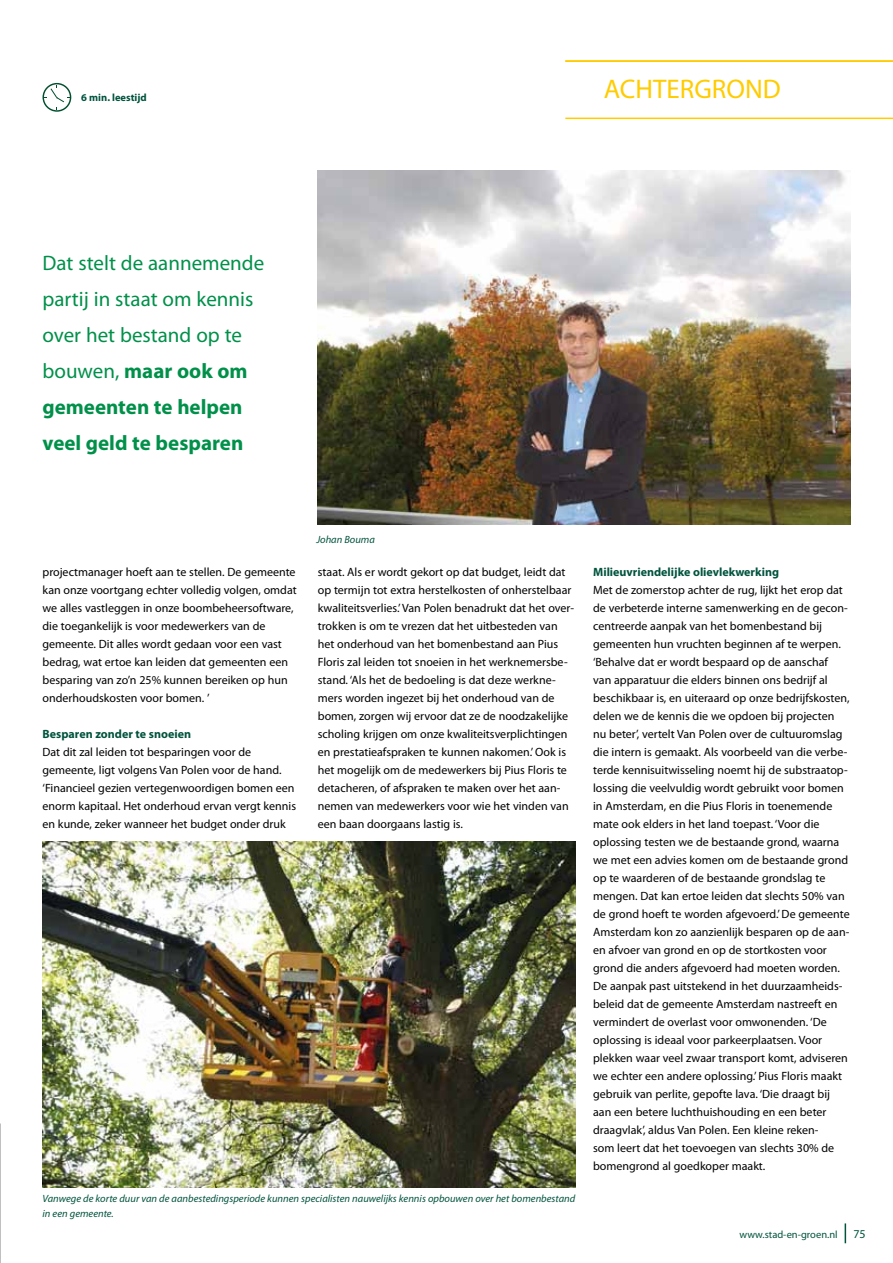
<style>
.page{position:relative;width:893px;height:1263px;background:#fff}
.page>*{position:absolute;margin:0;border:0;box-sizing:border-box;transform-origin:0 0}
.t1{font:27px "Myriad Pro";color:#fc0}
.t2{font:21px/36px "Myriad Pro";color:#00904a}
.t3{font:12px/18px "Myriad Pro";color:#000}
.t4{font:700 12px "Myriad Pro";color:#00533d}
.t5{font:12px "Myriad Pro";color:#00533d}
.t6{font:italic 10.5px/15px "Myriad Pro";color:#00533d}
.t7{font:10.5px "Myriad Pro";color:#00533d}
.t8{font:700 10.5px "Myriad Pro";color:#00533d}
.s1{font-weight:700}
</style>
<div class="page">
<svg style="left:845px;top:1223px;width:1px;height:20px"></svg>
<hr style="left:565px;top:118px;width:328px;height:1px;background:#fc0">
<hr style="left:565px;top:60px;width:328px;height:2px;background:#fc0">
<svg style="left:43px;top:83px;width:28px;height:29px"></svg>
<img style="left:43px;top:842px;width:532px;height:345px">
<img style="left:318px;top:171px;width:532px;height:353px">
<img style="left:0;top:0;width:1px;height:1263px">
<p class="t8" style="left:81px;top:91px;width:67px">6 min. leestijd</p>
<h1 class="t1" style="left:604px;top:72px;width:179px">ACHTERGROND</h1>
<h2 class="t2" style="left:43px;top:245px;width:223px">Dat stelt de aannemende partij in staat om kennis over het bestand op te bouwen, <span class="s1">maar ook om gemeenten te helpen veel geld te besparen</span></h2>
<p class="t3" style="left:43px;top:563px;width:256px">projectmanager hoeft aan te stellen. De gemeente kan onze voortgang echter volledig volgen, omdat we alles vastleggen in onze boombeheersoftware, die toegankelijk is voor medewerkers van de gemeente. Dit alles wordt gedaan voor een vast bedrag, wat ertoe kan leiden dat gemeenten een besparing van zo’n 25% kunnen bereiken op hun onderhoudskosten voor bomen. ’</p>
<p class="t4" style="left:43px;top:726px;width:150px">Besparen zonder te snoeien</p>
<p class="t3" style="left:43px;top:743px;width:255px">Dat dit zal leiden tot besparingen voor de gemeente, ligt volgens Van Polen voor de hand. ‘Financieel gezien vertegenwoordigen bomen een enorm kapitaal. Het onderhoud ervan vergt kennis en kunde, zeker wanneer het budget onder druk</p>
<p class="t6" style="left:316px;top:532px;width:60px">Johan Bouma</p>
<p class="t3" style="left:318px;top:563px;width:258px">staat. Als er wordt gekort op dat budget, leidt dat op termijn tot extra herstelkosten of onherstelbaar kwaliteitsverlies.’ Van Polen benadrukt dat het over&shy;trokken is om te vrezen dat het uitbesteden van het onderhoud van het bomenbestand aan Pius Floris zal leiden tot snoeien in het werknemersbe&shy;stand. ‘Als het de bedoeling is dat deze werkne&shy;mers worden ingezet bij het onderhoud van de bomen, zorgen wij ervoor dat ze de noodzakelijke scholing krijgen om onze kwaliteitsverplichtingen en prestatieafspraken te kunnen nakomen.’ Ook is het mogelijk om de medewerkers bij Pius Floris te detacheren, of afspraken te maken over het aan&shy;nemen van medewerkers voor wie het vinden van een baan doorgaans lastig is.</p>
<p class="t4" style="left:593px;top:564px;width:187px">Milieuvriendelijke olievlekwerking</p>
<p class="t3" style="left:593px;top:581px;width:258px">Met de zomerstop achter de rug, lijkt het erop dat de verbeterde interne samenwerking en de gecon&shy;centreerde aanpak van het bomenbestand bij gemeenten hun vruchten beginnen af te werpen. ‘Behalve dat er wordt bespaard op de aanschaf<br>van apparatuur die elders binnen ons bedrijf al beschikbaar is, en uiteraard op onze bedrijfskosten, delen we de kennis die we opdoen bij projecten nu beter’, vertelt Van Polen over de cultuuromslag die intern is gemaakt. Als voorbeeld van die verbe&shy;terde kennisuitwisseling noemt hij de substraatop&shy;lossing die veelvuldig wordt gebruikt voor bomen in Amsterdam, en die Pius Floris in toenemende mate ook elders in het land toepast. ‘Voor die oplossing testen we de bestaande grond, waarna we met een advies komen om de bestaande grond op te waarderen of de bestaande grondslag te mengen. Dat kan ertoe leiden dat slechts 50% van de grond hoeft te worden afgevoerd.’ De gemeente Amsterdam kon zo aanzienlijk besparen op de aan&shy;en afvoer van grond en op de stortkosten voor grond die anders afgevoerd had moeten worden.<br>De aanpak past uitstekend in het duurzaamheids&shy;beleid dat de gemeente Amsterdam nastreeft en vermindert de overlast voor omwonenden. ‘De oplossing is ideaal voor parkeerplaatsen. Voor plekken waar veel zwaar transport komt, adviseren we echter een andere oplossing.’ Pius Floris maakt gebruik van perlite, gepofte lava. ‘Die draagt bij aan een betere luchthuishouding en een beter draagvlak’, aldus Van Polen. Een kleine reken-<br>som leert dat het toevoegen van slechts 30% de bomengrond al goedkoper maakt.</p>
<p class="t6" style="left:43px;top:1191px;width:534px">Vanwege de korte duur van de aanbestedingsperiode kunnen specialisten nauwelijks kennis opbouwen over het bomenbestand in een gemeente.</p>
<p class="t7" style="left:739px;top:1228px;width:100px">www.stad-en-groen.nl</p>
<p class="t5" style="left:853px;top:1226px;width:14px">75</p>
</div>
